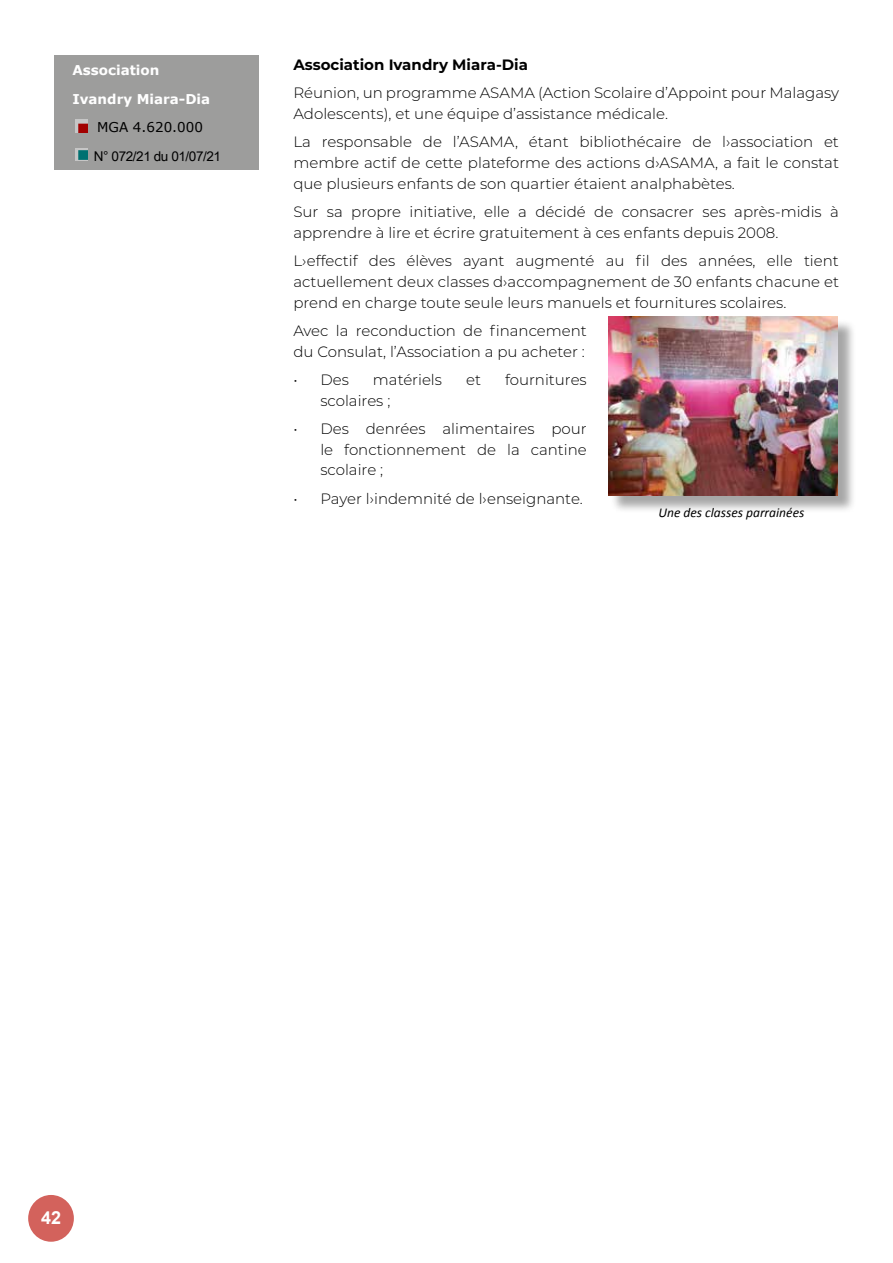
<style>
.page{position:relative;width:893px;height:1263px;background:#fff}
.page>*{position:absolute;margin:0;border:0;box-sizing:border-box;transform-origin:0 0}
.t1{font:700 18px "Arial";color:#fff}
.t2{font:300 15px/20.9px "Montserrat";color:#000}
.t3{font:700 15px "Montserrat";color:#000}
.t4{font:700 13.5px/28.5px "Verdana";color:#fff}
.t5{font:italic 13.5px "Calibri";color:#000}
.t6{font:13.5px "Arial Unicode MS";letter-spacing:-.03em;color:#000}
.t7{font:13.5px "Verdana";color:#000}
</style>
<div class="page">
<div style="left:54px;top:55px;width:204px;height:115px;background:#9d9d9c"></div>
<svg style="left:75px;top:120px;width:13px;height:12px"></svg>
<svg style="left:75px;top:148px;width:13px;height:13px"></svg>
<div style="left:610px;top:319px;width:247px;height:195px;background:#000;opacity:.35"></div>
<img style="left:608px;top:317px;width:230px;height:178px">
<div style="left:28px;top:1195px;width:46px;height:47px;background:#d3625c;border-radius:50%"></div>
<p class="t4" style="left:72px;top:56px;width:139px">Association<br>Ivandry Miara-Dia</p>
<p class="t7" style="left:97px;top:119px;width:107px">MGA 4.620.000</p>
<p class="t6" style="left:94px;top:146px;width:129px">N° 072/21 du 01/07/21</p>
<p class="t3" style="left:293px;top:54px;width:236px">Association Ivandry Miara-Dia</p>
<p class="t2" style="left:293px;top:82px;width:547px">Réunion, un programme ASAMA (Action Scolaire d’Appoint pour Malagasy<br>Adolescents), et une équipe d’assistance médicale.</p>
<p class="t2" style="left:293px;top:131px;width:547px;text-align:justify">La responsable de l’ASAMA, étant bibliothécaire de l›association et membre actif de cette plateforme des actions d›ASAMA, a fait le constat que plusieurs enfants de son quartier étaient analphabètes.</p>
<p class="t2" style="left:293px;top:201px;width:547px">Sur sa propre initiative, elle a décidé de consacrer ses après-midis à apprendre à lire et écrire gratuitement à ces enfants depuis 2008.</p>
<p class="t2" style="left:293px;top:250px;width:547px;text-align:justify">L›effectif des élèves ayant augmenté au fil des années, elle tient actuellement deux classes d›accompagnement de 30 enfants chacune et prend en charge toute seule leurs manuels et fournitures scolaires.</p>
<p class="t2" style="left:293px;top:319px;width:295px">Avec la reconduction de financement du Consulat, l’Association a pu acheter :</p>
<p class="t2" style="left:293px;top:368px;width:57px">• Des</p>
<p class="t2" style="left:373px;top:368px;width:71px">matériels</p>
<p class="t2" style="left:466px;top:368px;width:16px">et</p>
<p class="t2" style="left:505px;top:368px;width:83px">fournitures</p>
<p class="t2" style="left:320px;top:389px;width:71px">scolaires ;</p>
<p class="t2" style="left:320px;top:417px;width:268px;text-align:justify;text-indent:-27px">• Des denrées alimentaires pour le fonctionnement de la cantine scolaire ;</p>
<p class="t2" style="left:293px;top:487px;width:291px">• Payer l›indemnité de l›enseignante.</p>
<p class="t5" style="left:658px;top:503px;width:147px">Une des classes parrainées</p>
<p class="t1" style="left:41px;top:1205px;width:22px">42</p>
</div>
